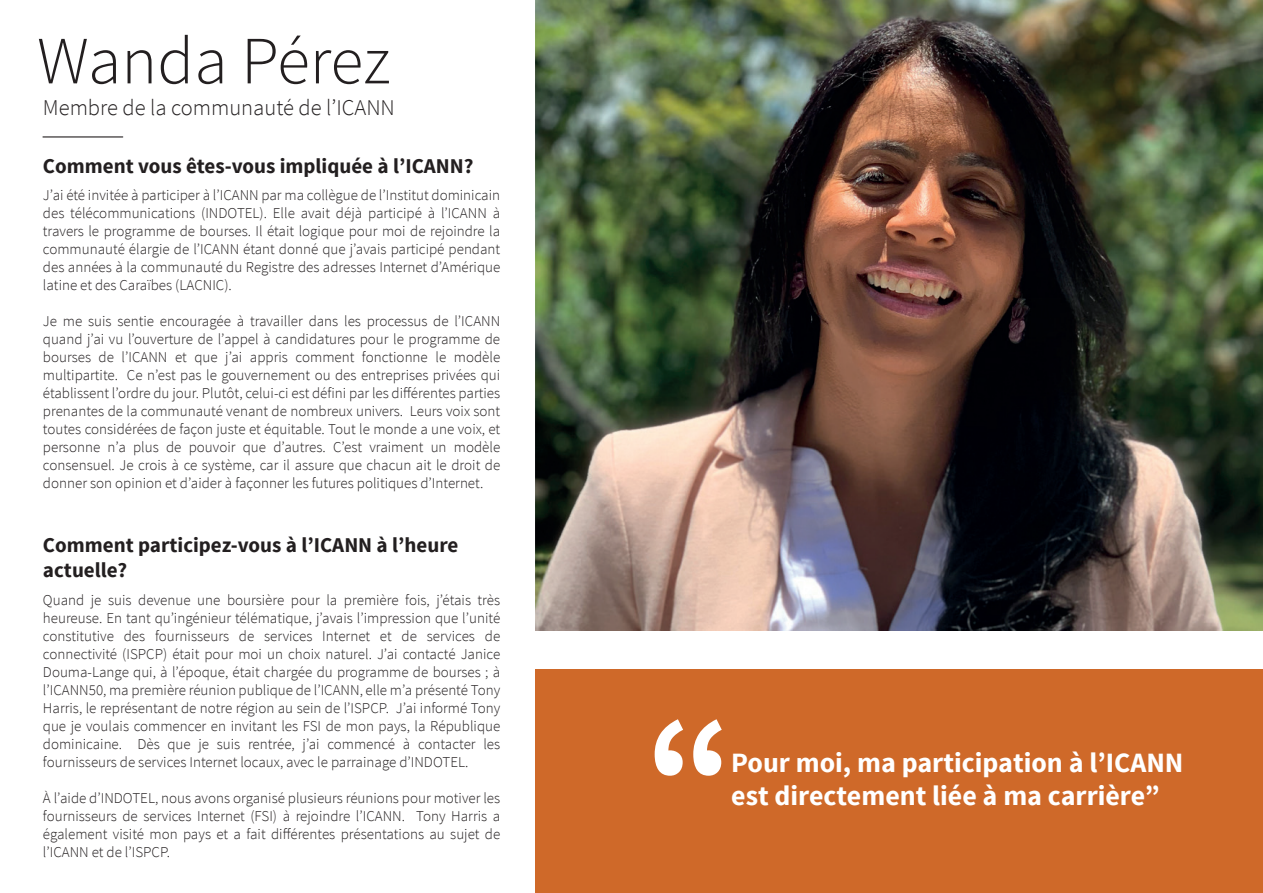
<style>
.page{position:relative;width:1263px;height:893px;background:#fff}
.page>*{position:absolute;margin:0;border:0;box-sizing:border-box;transform-origin:0 0}
.t1{font:700 163.5px "Source Sans Pro";color:#fff}
.t2{font:300 67.5px "Source Sans Pro";color:#231f20}
.t3{font:700 27.9px "Source Sans Pro";color:#fff}
.t4{font:300 22.5px "Source Sans Pro";color:#231f20}
.t5{font:700 21px/25.2px "Source Sans Pro";color:#231f20}
.t6{font:300 15px/18px "Source Sans Pro";color:#231f20;text-align:justify}
</style>
<div class="page">
<div style="left:536px;top:669px;width:727px;height:224px;background:#cf6929"></div>
<hr style="left:43px;top:136px;width:80px;height:2px;background:#231f20">
<img style="left:536px;top:0;width:727px;height:630px">
<h2 class="t2" style="left:37px;top:20px;width:355px">Wanda Pérez</h2>
<h3 class="t4" style="left:43px;top:94px;width:353px">Membre de la communauté de l’ICANN</h3>
<h3 class="t5" style="left:43px;top:155px;width:432px">Comment vous êtes-vous impliquée à l’ICANN?</h3>
<p class="t6" style="left:43px;top:186px;width:459px">J’ai été invitée à participer à l’ICANN par ma collègue de l’Institut dominicain des télécommunications (INDOTEL). Elle avait déjà participé à l’ICANN à travers le programme de bourses. Il était logique pour moi de rejoindre la communauté élargie de l’ICANN étant donné que j’avais participé pendant des années à la communauté du Registre des adresses Internet d’Amérique latine et des Caraïbes (LACNIC).</p>
<p class="t6" style="left:43px;top:312px;width:459px">Je me suis sentie encouragée à travailler dans les processus de l’ICANN quand j’ai vu l’ouverture de l’appel à candidatures pour le programme de bourses de l’ICANN et que j’ai appris comment fonctionne le modèle multipartite. Ce n’est pas le gouvernement ou des entreprises privées qui établissent l’ordre du jour. Plutôt, celui-ci est défini par les différentes parties prenantes de la communauté venant de nombreux univers. Leurs voix sont toutes considérées de façon juste et équitable. Tout le monde a une voix, et personne n’a plus de pouvoir que d’autres. C’est vraiment un modèle consensuel. Je crois à ce système, car il assure que chacun ait le droit de donner son opinion et d’aider à façonner les futures politiques d’Internet.</p>
<h3 class="t5" style="left:43px;top:533px;width:417px">Comment participez-vous à l’ICANN à l’heure actuelle?</h3>
<p class="t6" style="left:43px;top:591px;width:459px">Quand je suis devenue une boursière pour la première fois, j’étais très heureuse. En tant qu’ingénieur télématique, j’avais l’impression que l’unité constitutive des fournisseurs de services Internet et de services de connectivité (ISPCP) était pour moi un choix naturel. J’ai contacté Janice Douma-Lange qui, à l’époque, était chargée du programme de bourses ; à l’ICANN50, ma première réunion publique de l’ICANN, elle m’a présenté Tony Harris, le représentant de notre région au sein de l’ISPCP. J’ai informé Tony que je voulais commencer en invitant les FSI de mon pays, la République dominicaine. Dès que je suis rentrée, j’ai commencé à contacter les fournisseurs de services Internet locaux, avec le parrainage d’INDOTEL.</p>
<p class="t6" style="left:43px;top:789px;width:459px">À l’aide d’INDOTEL, nous avons organisé plusieurs réunions pour motiver les fournisseurs de services Internet (FSI) à rejoindre l’ICANN. Tony Harris a également visité mon pays et a fait différentes présentations au sujet de l’ICANN et de l’ISPCP.</p>
<h1 class="t1" style="left:646px;top:672px;width:89px">“</h1>
<h3 class="t3" style="left:731px;top:745px;width:454px">Pour moi, ma participation à l’ICANN</h3>
<h3 class="t3" style="left:731px;top:778px;width:430px">est directement liée à ma carrière”</h3>
</div>
